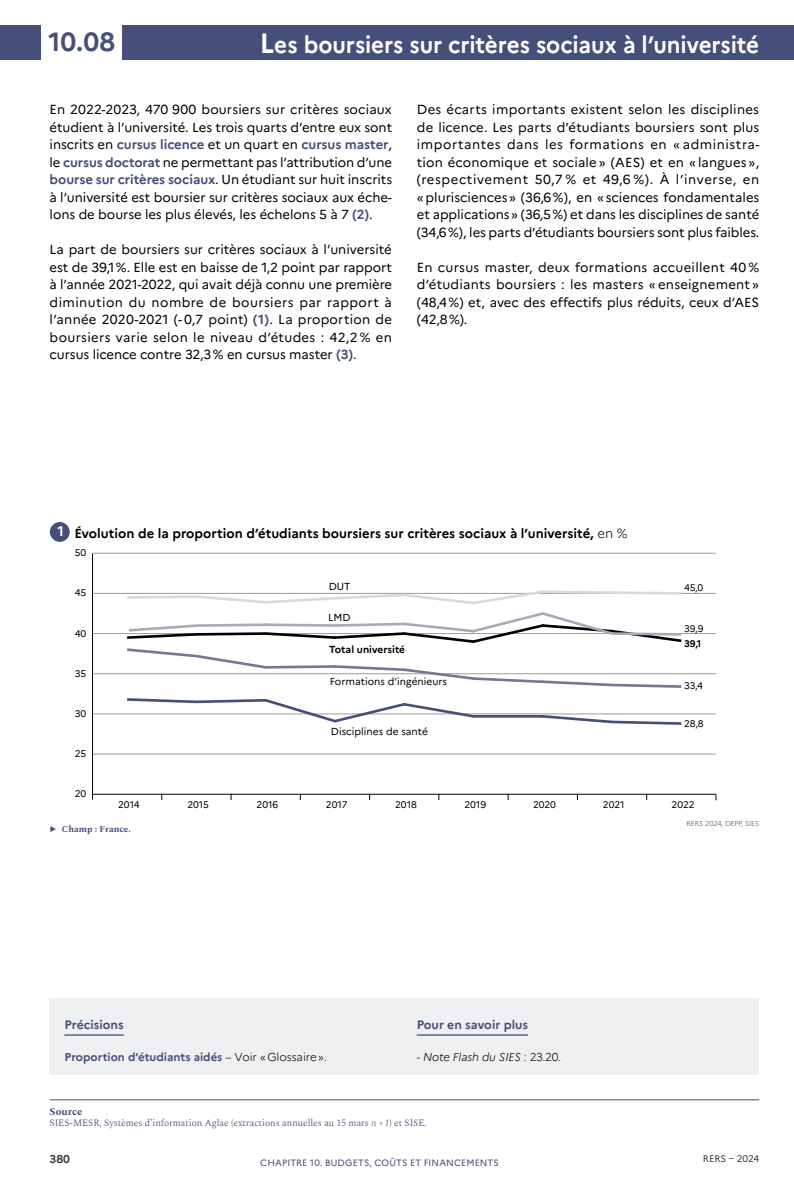
<style>
.page{position:relative;width:794px;height:1191px;background:#fff}
.page>*{position:absolute;margin:0;border:0;box-sizing:border-box;transform-origin:0 0}
.N__page_fiche{font:700 26.25px "Marianne";color:#464e7a}
.Titre_fiche{font:700 23.62px "Marianne";letter-spacing:-.005em;color:#fff;scale:.95 1}
.N__figure{font:700 14px "Marianne";color:#fff}
.texte_courant{font:13.12px/17.5px "Marianne";letter-spacing:-.005em;color:#000;text-align:justify}
.titre_figure{font:700 13.12px "Marianne";color:#000}
.titre_Pour_en_savoir{font:700 12.25px "Marianne";color:#464e7a}
.titre_Précisions{font:700 12.25px "Marianne";color:#464e7a}
.txt_Précisions{font:700 11.38px "Marianne";color:#464e7a}
.t1{font:italic 300 11.38px "Marianne";letter-spacing:-.005em;color:#000}
.t2{font:700 11.38px "Marianne";color:#3c3c3b}
.titre_Source{font:700 10.5px "Spectral";color:#464e7a}
.t3{font:10.15px "Marianne";color:#000}
.t4{font:700 10.15px "Marianne";color:#000}
.txt_sources{font:300 9.62px "Spectral";color:#464e7a}
.t5{font:9.62px/15px "Marianne";letter-spacing:-.005em;color:#000}
.t6{font:9.62px "Marianne";letter-spacing:-.005em;color:#3c3c3b}
.t7{font:9.1px "Marianne";letter-spacing:.01em;color:#464e7a}
.t8{font:700 9.1px "Spectral";color:#464e7a}
.figure_et_tableaux{font:300 7px "Marianne";color:#464e7a}
.s1{font-size:28px}
.s2{font-weight:700;color:#464e7a}
.s3{font-weight:300}
.s4{font-weight:700}
.s5{font-weight:300;color:#000}
.s6{font-style:normal}
.s7{font-style:italic}
</style>
<div class="page">
<div style="left:0;top:25px;width:794px;height:35px;background:#464e7a"></div>
<div style="left:42px;top:19px;width:80px;height:44px;background:#fff"></div>
<hr style="left:50px;top:1099px;width:709px;height:1px;background:#464e7a">
<div style="left:50px;top:998px;width:709px;height:77px;background:#eef0f2"></div>
<hr style="left:64px;top:1034px;width:60px;height:1px;background:#464e7a">
<hr style="left:417px;top:1034px;width:111px;height:1px;background:#464e7a">
<div style="left:50px;top:522px;width:20px;height:20px;background:#464e7a;border-radius:50%"></div>
<hr style="left:92px;top:794px;width:624px;height:1px;background:#000">
<hr style="left:92px;top:553px;width:1px;height:241px;background:#000">
<hr style="left:92px;top:754px;width:624px;height:1px;background:#9d9d9c">
<hr style="left:92px;top:713px;width:624px;height:1px;background:#9d9d9c">
<hr style="left:92px;top:673px;width:624px;height:1px;background:#9d9d9c">
<hr style="left:92px;top:633px;width:624px;height:1px;background:#9d9d9c">
<hr style="left:92px;top:593px;width:624px;height:1px;background:#9d9d9c">
<hr style="left:92px;top:553px;width:624px;height:1px;background:#9d9d9c">
<svg style="left:124px;top:698px;width:352px;height:25px"></svg>
<hr style="left:473px;top:715px;width:70px;height:2px;background:#464e7a">
<svg style="left:540px;top:713px;width:144px;height:12px"></svg>
<svg style="left:124px;top:590px;width:560px;height:98px"></svg>
<p class="N__page_fiche" style="left:48px;top:26px;width:69px">10.08</p>
<p class="Titre_fiche" style="left:260px;top:30px;width:527px"><span class="s1">L</span>es boursiers sur critères sociaux à l’université</p>
<p class="texte_courant" style="left:50px;top:101px;width:344px">En 2022-2023, 470 900 boursiers sur critères sociaux étudient à l’université. Les trois quarts d’entre eux sont inscrits en <span class="s2">cursus licence</span> et un quart en <span class="s2">cursus master</span>, le <span class="s2">cursus doctorat</span> ne permettant pas l’attribution d’une <span class="s2">bourse sur critères sociaux</span>. Un étudiant sur huit inscrits à l’université est boursier sur critères sociaux aux éche&shy;lons de bourse les plus élevés, les échelons 5 à 7 <span class="s2">(2)</span>.</p>
<p class="texte_courant" style="left:50px;top:241px;width:344px">La part de boursiers sur critères sociaux à l’université est de 39,1%. Elle est en baisse de 1,2 point par rapport à l’année 2021-2022, qui avait déjà connu une première diminution du nombre de boursiers par rapport à l’année 2020-2021 (-0,7 point) <span class="s2">(1)</span>. La proportion de boursiers varie selon le niveau d’études : 42,2 % en cursus licence contre 32,3% en cursus master <span class="s2">(3)</span>.</p>
<p class="texte_courant" style="left:417px;top:101px;width:344px">Des écarts importants existent selon les disciplines de licence. Les parts d’étudiants boursiers sont plus importantes dans les formations en « administra&shy;tion économique et sociale » (AES) et en « langues », (respectivement 50,7 % et 49,6 %). À l’inverse, en «plurisciences» (36,6%), en «sciences fondamentales et applications» (36,5%) et dans les disciplines de santé (34,6%), les parts d’étudiants boursiers sont plus faibles.</p>
<p class="texte_courant" style="left:417px;top:258px;width:344px">En cursus master, deux formations accueillent 40 % d’étudiants boursiers : les masters « enseignement » (48,4%) et, avec des effectifs plus réduits, ceux d’AES (42,8%).</p>
<p class="N__figure" style="left:57px;top:523px;width:8px">1</p>
<p class="titre_figure" style="left:74px;top:525px;width:554px">Évolution de la proportion d’étudiants boursiers sur critères sociaux à l’université, <span class="s3">en %</span></p>
<p class="t5" style="left:75px;top:545px;width:13px">50</p>
<p class="t5" style="left:75px;top:585px;width:13px">45</p>
<p class="t5" style="left:75px;top:625px;width:13px">40</p>
<p class="t5" style="left:75px;top:666px;width:13px">35</p>
<p class="t5" style="left:75px;top:706px;width:13px">30</p>
<p class="t5" style="left:75px;top:746px;width:13px">25</p>
<p class="t5" style="left:75px;top:786px;width:13px">20</p>
<p class="t3" style="left:329px;top:580px;width:23px">DUT</p>
<p class="t3" style="left:328px;top:611px;width:24px">LMD</p>
<p class="t4" style="left:329px;top:643px;width:77px">Total université</p>
<p class="t3" style="left:330px;top:675px;width:119px">Formations d’ingénieurs</p>
<p class="t3" style="left:331px;top:725px;width:98px">Disciplines de santé</p>
<p class="t5" style="left:684px;top:580px;width:20px">45,0</p>
<p class="t5" style="left:684px;top:620px;width:21px">39,9<br><span class="s4">39,1</span></p>
<p class="t5" style="left:684px;top:678px;width:20px">33,4</p>
<p class="t5" style="left:684px;top:716px;width:21px">28,8</p>
<p class="t5" style="left:118px;top:796px;width:23px">2014</p>
<p class="t5" style="left:187px;top:796px;width:23px">2015</p>
<p class="t5" style="left:256px;top:796px;width:23px">2016</p>
<p class="t5" style="left:326px;top:796px;width:23px">2017</p>
<p class="t5" style="left:395px;top:796px;width:23px">2018</p>
<p class="t5" style="left:464px;top:796px;width:23px">2019</p>
<p class="t5" style="left:533px;top:796px;width:25px">2020</p>
<p class="t5" style="left:603px;top:796px;width:23px">2021</p>
<p class="t5" style="left:671px;top:796px;width:24px">2022</p>
<p class="t8" style="left:50px;top:822px;width:83px">▶ Champ : France.</p>
<p class="titre_Précisions" style="left:64px;top:1017px;width:61px">Précisions</p>
<p class="txt_Précisions" style="left:64px;top:1050px;width:264px">Proportion d’étudiants aidés <span class="s5">– Voir «Glossaire».</span></p>
<p class="titre_Pour_en_savoir" style="left:417px;top:1017px;width:113px">Pour en savoir plus</p>
<p class="t1" style="left:417px;top:1050px;width:146px"><span class="s6">-</span> Note Flash du SIES <span class="s6">: 23.20.</span></p>
<p class="titre_Source" style="left:50px;top:1103px;width:34px">Source</p>
<p class="txt_sources" style="left:50px;top:1116px;width:378px">SIES-MESR, Systèmes d’information Aglae (extractions annuelles au 15 mars <span class="s7">n + 1</span>) et SISE.</p>
<p class="figure_et_tableaux" style="left:686px;top:819px;width:74px">RERS 2024, DEPP, SIES</p>
<p class="t2" style="left:50px;top:1152px;width:22px">380</p>
<p class="t7" style="left:260px;top:1157px;width:78px">CHAPITRE 10. Budgets</p>
<p class="t7" style="left:369px;top:1157px;width:62px">, coûtsetfinancements</p>
<p class="t6" style="left:703px;top:1153px;width:58px">RERS – 2024</p>
</div>
